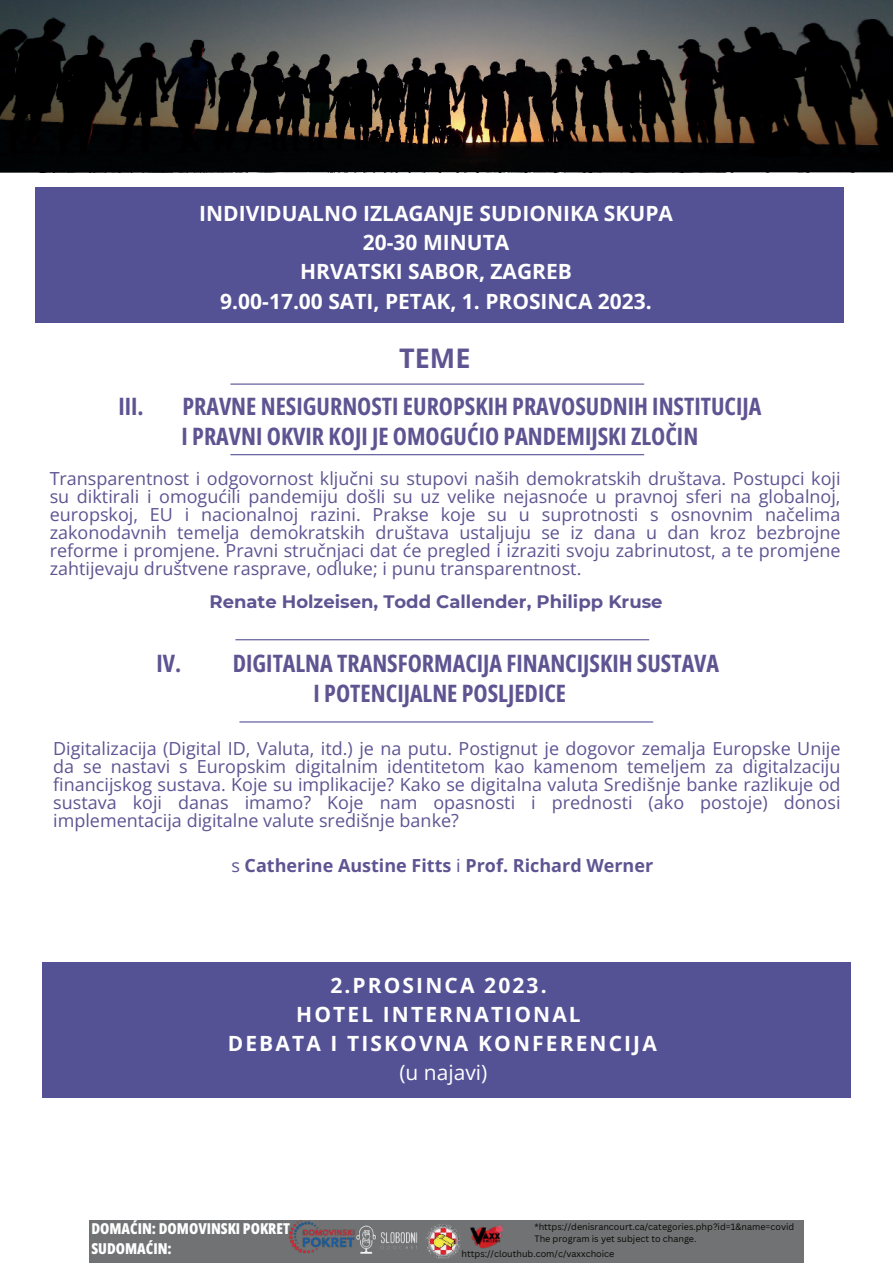
<style>
.page{position:relative;width:893px;height:1264px;background:#fff}
.page>*{position:absolute;margin:0;border:0;box-sizing:border-box;transform-origin:0 0}
.t1{font:700 27px "Open Sans";color:#5f5492}
.t2{font:700 24px/30.3px "Open Sans Condensed";color:#5f5492}
.t3{font:700 21px/29.2px "Open Sans";color:#fff;text-align:center}
.t4{font:700 21px/29.2px "Open Sans";letter-spacing:.1em;color:#fff;text-align:center}
.t5{font:21px "Open Sans";color:#fff}
.t6{font:18px/18px "Open Sans";color:#5f5492;text-align:justify}
.t7{font:700 18px "Montserrat";color:#5f5492}
.t8{font:700 18px "Open Sans";color:#5f5492}
.t9{font:800 15px/20.2px "Open Sans Condensed";color:#fff}
.t10{font:9px/12px "Canva Sans";color:#080704}
.s1{font-weight:400}
</style>
<div class="page">
<div style="left:0;top:164px;width:892px;height:8px;background:#010305"></div>
<svg style="left:0;top:0;width:892px;height:164px;background:#302f2d"></svg>
<div style="left:89px;top:1219px;width:714px;height:43px;background:#707273"></div>
<div style="left:35px;top:187px;width:809px;height:136px;background:#545295"></div>
<img style="left:278px;top:1219px;width:87px;height:34px">
<img style="left:353px;top:1222px;width:65px;height:32px">
<img style="left:425px;top:1224px;width:35px;height:34px">
<img style="left:471px;top:1225px;width:31px;height:22px">
<hr style="left:230px;top:383px;width:414px;height:1px;background:#545295">
<hr style="left:230px;top:454px;width:414px;height:1px;background:#545295">
<hr style="left:235px;top:639px;width:414px;height:1px;background:#545295">
<hr style="left:239px;top:721px;width:414px;height:1px;background:#545295">
<div style="left:42px;top:962px;width:808px;height:135px;background:#545295"></div>
<p class="t3" style="left:199px;top:198px;width:475px">INDIVIDUALNO IZLAGANJE SUDIONIKA SKUPA<br>20-30 MINUTA<br>HRVATSKI SABOR, ZAGREB<br>9.00-17.00 SATI, PETAK, 1. PROSINCA 2023.</p>
<h1 class="t1" style="left:399px;top:339px;width:73px">TEME</h1>
<h2 class="t2" style="left:118px;top:390px;width:27px">III.</h2>
<h2 class="t2" style="left:181px;top:390px;width:581px">PRAVNE NESIGURNOSTI EUROPSKIH PRAVOSUDNIH INSTITUCIJA<br>I PRAVNI OKVIR KOJI JE OMOGUĆIO PANDEMIJSKI ZLOČIN</h2>
<p class="t6" style="left:50px;top:469px;width:792px">Transparentnost i odgovornost ključni su stupovi naših demokratskih društava. Postupci koji su diktirali i omogućili pandemiju došli su uz velike nejasnoće u pravnoj sferi na globalnoj, europskoj, EU i nacionalnoj razini. Prakse koje su u suprotnosti s osnovnim načelima zakonodavnih temelja demokratskih društava ustaljuju se iz dana u dan kroz bezbrojne reforme i promjene. Pravni stručnjaci dat će pregled i izraziti svoju zabrinutost, a te promjene zahtijevaju društvene rasprave, odluke; i punu transparentnost.</p>
<p class="t7" style="left:209px;top:588px;width:454px">Renate Holzeisen, Todd Callender, Philipp Kruse</p>
<h2 class="t2" style="left:156px;top:647px;width:564px;text-align:center">IV. DIGITALNA TRANSFORMACIJA FINANCIJSKIH SUSTAVA<br>I POTENCIJALNE POSLJEDICE</h2>
<p class="t6" style="left:53px;top:738px;width:788px">Digitalizacija (Digital ID, Valuta, itd.) je na putu. Postignut je dogovor zemalja Europske Unije da se nastavi s Europskim digitalnim identitetom kao kamenom temeljem za digitalzaciju financijskog sustava. Koje su implikacije? Kako se digitalna valuta Središnje banke razlikuje od sustava koji danas imamo? Koje nam opasnosti i prednosti (ako postoje) donosi implementacija digitalne valute središnje banke?</p>
<p class="t8" style="left:231px;top:852px;width:423px"><span class="s1">s</span> Catherine Austine Fitts <span class="s1">i</span> Prof. Richard Werner</p>
<p class="t4" style="left:228px;top:969px;width:430px">2.PROSINCA 2023.<br>HOTEL INTERNATIONAL<br>DEBATA I TISKOVNA KONFERENCIJA</p>
<p class="t5" style="left:399px;top:1058px;width:89px">(u najavi)</p>
<p class="t9" style="left:91px;top:1218px;width:200px">DOMAĆIN: DOMOVINSKI POKRET<br>SUDOMAĆIN:</p>
<p class="t10" style="left:534px;top:1220px;width:261px">*https://denisrancourt.ca/categories.php?id=1&amp;name=covid<br>The program is yet subject to change.</p>
<p class="t10" style="left:461px;top:1247px;width:154px">https://clouthub.com/c/vaxxchoice</p>
</div>
